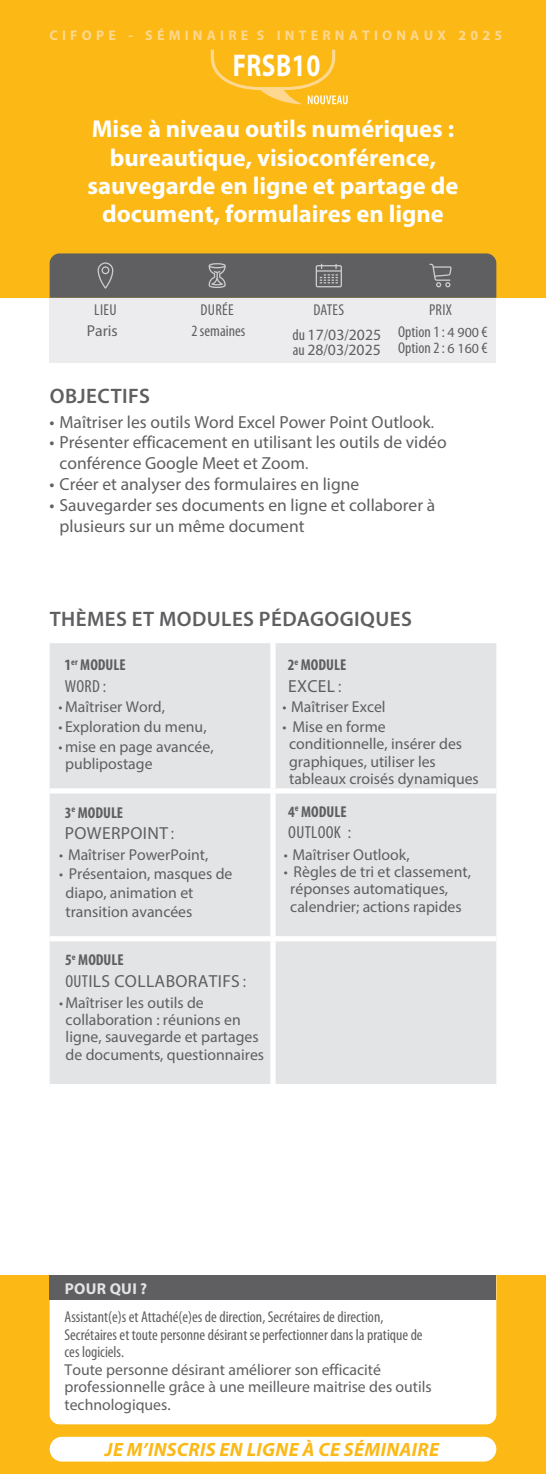
<style>
.page{position:relative;width:546px;height:1474px;background:#fff}
.page>*{position:absolute;margin:0;border:0;box-sizing:border-box;transform-origin:0 0}
.t1{font:700 31.5px "Myriad Pro";letter-spacing:.02em;color:#fff;scale:.8 1}
.t2{font:700 24.5px/28px "Myriad Pro";color:#fff;text-align:center}
.t3{font:600 21px "Myriad Pro";letter-spacing:.02em;color:#5f5f62}
.t4{font:italic 700 19.25px "Myriad Pro";letter-spacing:.02em;color:#fcb814}
.t5{font:17.5px/21px "Myriad Pro";color:#5f5f62}
.t6{font:17.5px "Myriad Pro";letter-spacing:.02em;color:#5f5f62}
.t7{font:condensed 17.5px "Myriad Pro";letter-spacing:.02em;color:#5f5f62}
.t8{font:15.75px/17.3px "Myriad Pro";color:#5f5f62}
.t9{font:condensed 15.75px/17.5px "Myriad Pro";color:#5f5f62;text-align:center}
.t10{font:700 condensed 15.75px "Myriad Pro";color:#5f5f62}
.t11{font:700 15.75px "Myriad Pro";letter-spacing:.02em;color:#e3e4e6}
.t12{font:700 14px "Myriad Pro";letter-spacing:.3em;color:#fed890}
.s1{font-stretch:normal}
.s2{font-stretch:condensed}
.s3{font-stretch:normal;font-size:14px}
.s4{font-weight:700;font-stretch:condensed}
</style>
<div class="page">
<div style="left:0;top:1275px;width:546px;height:198px;background:#fcb814"></div>
<div style="left:50px;top:298px;width:446px;height:64px;background:#ececee"></div>
<div style="left:50px;top:1300px;width:446px;height:124px;background:#fff"></div>
<div style="left:0;top:0;width:546px;height:298px;background:#fcb814"></div>
<svg style="left:50px;top:253px;width:446px;height:45px;background:#646363"></svg>
<div style="left:50px;top:1275px;width:446px;height:25px;background:#5f5f62"></div>
<div style="left:50px;top:643px;width:446px;height:440px;background:#e3e4e6"></div>
<div style="left:270px;top:643px;width:5px;height:145px;background:#fff"></div>
<div style="left:50px;top:788px;width:223px;height:5px;background:#fff"></div>
<div style="left:273px;top:788px;width:223px;height:5px;background:#fff"></div>
<div style="left:270px;top:793px;width:5px;height:143px;background:#fff"></div>
<div style="left:50px;top:936px;width:223px;height:5px;background:#fff"></div>
<div style="left:273px;top:936px;width:223px;height:5px;background:#fff"></div>
<div style="left:270px;top:941px;width:5px;height:142px;background:#fff"></div>
<svg style="left:211px;top:50px;width:136px;height:54px"></svg>
<div style="left:50px;top:1436px;width:446px;height:25px;background:#fff;border-radius:12px"></div>
<p class="t12" style="left:50px;top:26px;width:454px">CIFOPE - SÉMINAIRE S INTERNATIONAUX 2025</p>
<h1 class="t1" style="left:233px;top:45px;width:111px">FRSB10</h1>
<h2 class="t2" style="left:88px;top:114px;width:372px">Mise à niveau outils numériques : bureautique, visioconférence, sauvegarde en ligne et partage de document, formulaires en ligne</h2>
<p class="t9" style="left:94px;top:301px;width:24px">LIEU</p>
<p class="t8" style="left:87px;top:321px;width:33px">Paris</p>
<p class="t9" style="left:191px;top:299px;width:55px;line-height:21.7px">DURÉE<br>2 semaines</p>
<p class="t9" style="left:292px;top:297px;width:90px;line-height:25px;text-align:left;text-indent:21px">DATES<br>du <span class="s1">17</span>/<span class="s1">03</span>/<span class="s1">2025</span></p>
<p class="t8" style="left:293px;top:341px;width:89px"><span class="s2">au</span> 28<span class="s2">/</span>03<span class="s2">/</span>2025</p>
<p class="t9" style="left:398px;top:298px;width:91px;line-height:22.4px">PRIX<br>Option 1 : <span class="s3">4 900</span> €</p>
<p class="t9" style="left:398px;top:340px;width:91px">Option 2 : <span class="s3">6 160</span> €</p>
<h3 class="t3" style="left:50px;top:384px;width:102px">OBJECTIFS</h3>
<p class="t5" style="left:50px;top:411px;width:386px"><span class="s4">•</span> Maîtriser les outils Word Excel Power Point Outlook<span class="s2">.</span></p>
<p class="t5" style="left:60px;top:431px;width:388px;text-indent:-10px"><span class="s4">•</span> Présenter efficacement en utilisant les outils de vidéo conférence Google Meet et Zoom<span class="s2">.</span></p>
<p class="t5" style="left:50px;top:473px;width:311px"><span class="s4">•</span> Créer et analyser des formulaires en ligne</p>
<p class="t5" style="left:60px;top:494px;width:377px;text-indent:-10px"><span class="s4">•</span> Sauvegarder ses documents en ligne et collaborer à plusieurs sur un même document</p>
<h3 class="t3" style="left:50px;top:607px;width:363px">THÈMES ET MODULES PÉDAGOGIQUES</h3>
<p class="t10" style="left:64px;top:654px;width:63px">1<sup>er</sup> MODULE</p>
<p class="t7" style="left:65px;top:676px;width:43px">WORD :</p>
<p class="t8" style="left:59px;top:698px;width:108px"><span class="s2">•</span> Maîtriser Word,</p>
<p class="t8" style="left:59px;top:718px;width:149px"><span class="s2">•</span> Exploration du menu,</p>
<p class="t8" style="left:65px;top:737px;width:150px;text-indent:-7px"><span class="s2">•</span> mise en page avancée, publipostage</p>
<p class="t10" style="left:288px;top:654px;width:60px">2<sup>e</sup> MODULE</p>
<p class="t5" style="left:288px;top:675px;width:55px">EXCEL <span class="s2">:</span></p>
<p class="t8" style="left:282px;top:698px;width:105px"><span class="s2">•</span> Maîtriser Excel</p>
<p class="t8" style="left:289px;top:718px;width:191px;text-indent:-7px"><span class="s2">•</span> Mise en forme conditionnelle, insérer des graphiques, utiliser les tableaux croisés dynamiques</p>
<p class="t10" style="left:65px;top:802px;width:60px">3<sup>e</sup> MODULE</p>
<p class="t6" style="left:65px;top:822px;width:111px">POWERPOINT <span class="s2">:</span></p>
<p class="t8" style="left:59px;top:845px;width:151px"><span class="s2">•</span> Maîtriser PowerPoint,</p>
<p class="t8" style="left:66px;top:864px;width:168px;line-height:18.9px;text-indent:-7px"><span class="s2">•</span> Présentaion, masques de diapo, animation et transition avancées</p>
<p class="t10" style="left:65px;top:950px;width:60px">5<sup>e</sup> MODULE</p>
<p class="t6" style="left:65px;top:970px;width:182px"><span class="s2">OUT</span>ILS COLLABORATIFS <span class="s2">:</span></p>
<p class="t8" style="left:66px;top:993px;width:200px;text-indent:-7px"><span class="s2">•</span> Maîtriser les outils de collaboration : réunions en ligne, sauvegarde et partages de documents, questionnaires</p>
<p class="t10" style="left:288px;top:801px;width:60px">4<sup>e</sup> MODULE</p>
<p class="t7" style="left:288px;top:823px;width:64px">OUTLOOK :</p>
<p class="t8" style="left:284px;top:845px;width:127px"><span class="s2">•</span> Maîtriser Outlook,</p>
<p class="t8" style="left:290px;top:863px;width:182px;text-indent:-7px"><span class="s2">•</span> Règles de tri et classement, réponses automatiques, calendrier; actions rapides</p>
<p class="t11" style="left:65px;top:1278px;width:84px">POUR QUI ?</p>
<p class="t9" style="left:64px;top:1308px;width:359px;text-align:left">Assistant(e)s et Attaché(e)es de direction, Secrétaires de direction,<br>Secrétaires et toute personne désirant se perfectionner dans la pratique de ces logiciels.</p>
<p class="t8" style="left:64px;top:1360px;width:369px">Toute personne désirant améliorer son efficacité professionnelle grâce à une meilleure maitrise des outils technologiques.</p>
<p class="t4" style="left:105px;top:1437px;width:335px">JE M’INSCRIS EN LIGNE À CE SÉMINAIRE</p>
</div>
